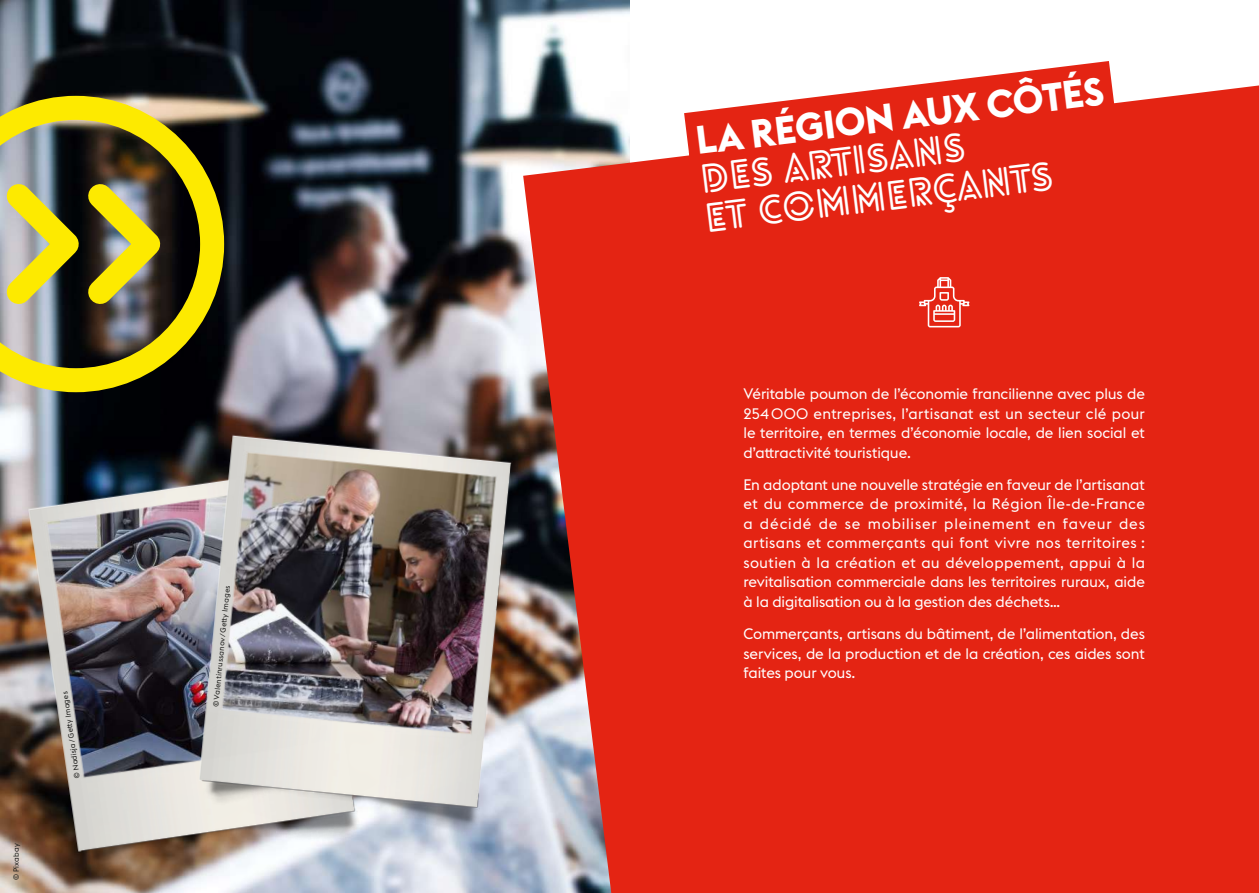
<style>
.page{position:relative;width:1259px;height:893px;background:#fff}
.page>*{position:absolute;margin:0;border:0;box-sizing:border-box;transform-origin:0 0}
.t1{font:700 39px/39px "Lovelo Line";color:#fff}
.t2{font:700 39px "Euclid Flex";color:#fff}
.t3{font:15px/19.5px "Euclid Flex";letter-spacing:-.005em;color:#fff;text-align:justify}
.t4{font:7.5px "Euclid Flex";letter-spacing:.02em;color:#1d1d1b}
</style>
<div class="page">
<img style="left:0;top:0;width:629px;height:893px">
<img style="left:0;top:423px;width:404px;height:466px">
<div style="left:523px;top:85px;width:736px;height:808px;background:#e42413"></div>
<svg style="left:630px;top:61px;width:538px;height:134px"></svg>
<svg style="left:635px;top:86px;width:395px;height:148px;background:#e73d2e"></svg>
<svg style="left:0;top:96px;width:224px;height:296px;background:#8a8128"></svg>
<svg style="left:0;top:162px;width:182px;height:164px;background:#807b43"></svg>
<svg style="left:919px;top:277px;width:50px;height:50px;background:#e95548"></svg>
<img style="left:166px;top:392px;width:394px;height:452px">
<p class="t4" style="left:12px;top:880px;width:38px;rotate:-90deg">© Pixabay</p>
<p class="t4" style="left:73px;top:779px;width:89px;rotate:-98deg">© Nadisja/Gett y Images</p>
<p class="t4" style="left:212px;top:707px;width:124px;rotate:-85deg">© Valentinrussanov/Gett y Images</p>
<h1 class="t2" style="left:693px;top:118px;width:412px;rotate:-7deg">LA RÉGION AUX CÔTÉS</h1>
<h1 class="t1" style="left:698px;top:160px;width:351px;rotate:-7deg">DES ARTISANS<br>ET COMMERÇANTS</h1>
<p class="t3" style="left:743px;top:384px;width:403px">Véritable poumon de l’économie francilienne avec plus de 254 000 entreprises, l’artisanat est un secteur clé pour le territoire, en termes d’économie locale, de lien social et d’attractivité touristique.</p>
<p class="t3" style="left:743px;top:475px;width:403px">En adoptant une nouvelle stratégie en faveur de l’artisanat et du commerce de proximité, la Région Île-de-France a décidé de se mobiliser pleinement en faveur des artisans et commerçants qui font vivre nos territoires : soutien à la création et au développement, appui à la revitalisation commerciale dans les territoires ruraux, aide à la digitalisation ou à la gestion des déchets…</p>
<p class="t3" style="left:743px;top:624px;width:403px">Commerçants, artisans du bâtiment, de l’alimentation, des services, de la production et de la création, ces aides sont faites pour vous.</p>
</div>
